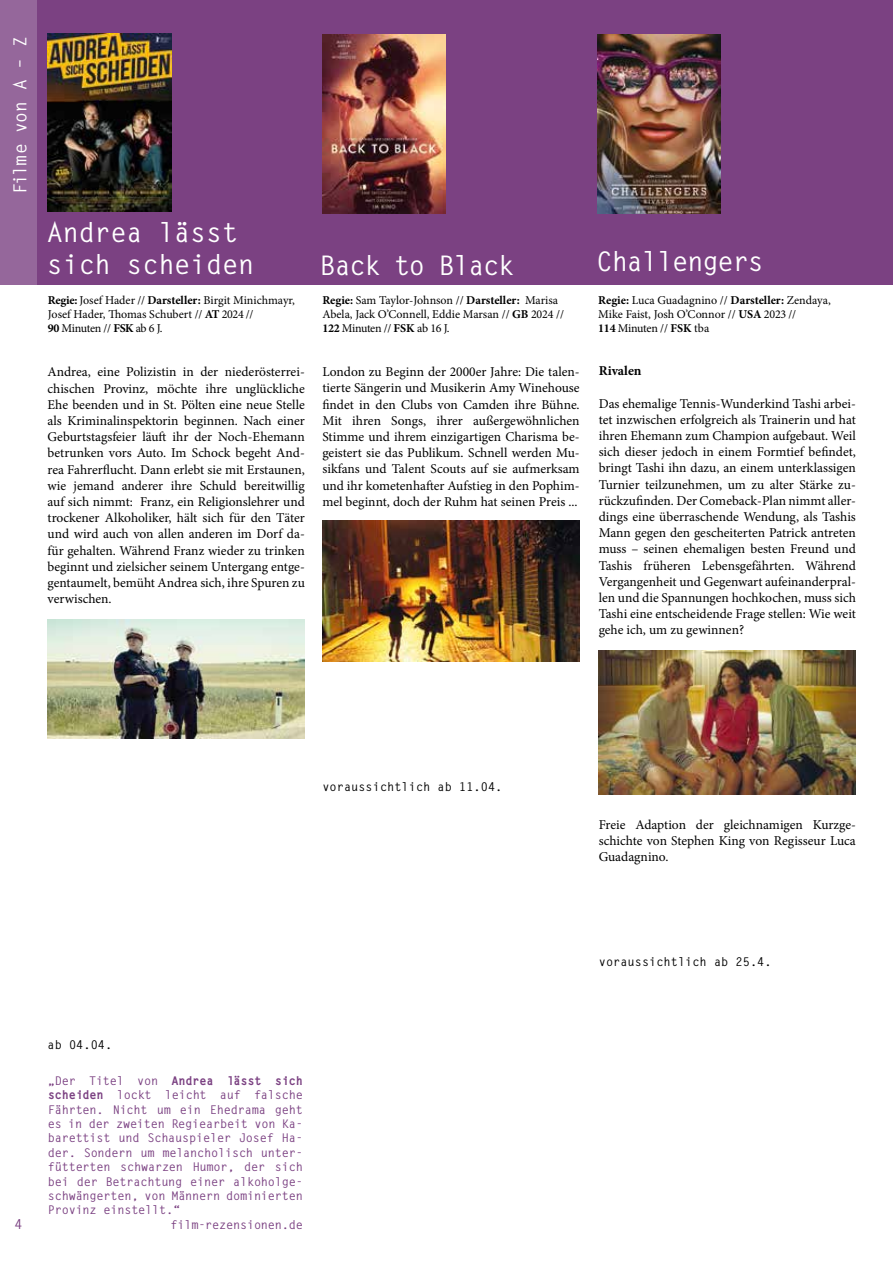
<style>
.page{position:relative;width:893px;height:1263px;background:#fff}
.page>*{position:absolute;margin:0;border:0;box-sizing:border-box;transform-origin:0 0}
.t1{font:700 27px/32.4px "Letter Gothic Std";letter-spacing:-.01em;color:#fff}
.t2{font:700 27px "Letter Gothic Std";letter-spacing:-.04em;color:#fff}
.t3{font:700 27px "Letter Gothic Std";letter-spacing:-.05em;color:#fff}
.t4{font:700 18px "Letter Gothic Std";letter-spacing:-.04em;color:#fff}
.t5{font:13.5px/16.2px "Minion Pro";color:#000;text-align:justify}
.t6{font:700 13.5px "Minion Pro";letter-spacing:.005em;color:#000}
.t7{font:700 13.5px "Letter Gothic Std";color:#7b4182}
.t8{font:12px/14.4px "Minion Pro";letter-spacing:-.005em;color:#000}
.t9{font:700 12px "Letter Gothic Std";letter-spacing:-.02em;color:#7b4182}
.t10{font:700 12px "Letter Gothic Std";color:#000}
.t11{font:700 12px "Letter Got L";letter-spacing:-.02em;color:#7b4182}
.s1{font-weight:700}
.s2{font-family:"Letter Gothic Std"}
.s3{font-family:"Letter Got L"}
</style>
<div class="page">
<div style="left:0;top:0;width:37px;height:285px;background:#95679b"></div>
<div style="left:37px;top:0;width:856px;height:285px;background:#7b4182"></div>
<img style="left:48px;top:33px;width:123px;height:179px">
<img style="left:597px;top:34px;width:123px;height:179px">
<img style="left:598px;top:651px;width:258px;height:143px">
<img style="left:322px;top:34px;width:123px;height:179px">
<img style="left:322px;top:521px;width:258px;height:140px">
<img style="left:47px;top:619px;width:258px;height:119px">
<h2 class="t4" style="left:9px;top:194px;width:160px;rotate:-90deg">Filme von A – Z</h2>
<h1 class="t1" style="left:47px;top:216px;width:209px">Andrea lässt sich scheiden</h1>
<p class="t8" style="left:48px;top:293px;width:249px"><span class="s1">Regie:</span> Josef Hader // <span class="s1">Darsteller:</span> Birgit Minichmayr,<br>Josef Hader, Thomas Schubert // <span class="s1">AT</span> 2024 //<br><span class="s1">90</span> Minuten // <span class="s1">FSK</span> ab 6 J.</p>
<p class="t5" style="left:48px;top:364px;width:259px">Andrea, eine Polizistin in der niederösterrei&shy;chischen Provinz, möchte ihre unglückliche Ehe beenden und in St. Pölten eine neue Stelle als Kriminalinspektorin beginnen. Nach einer Geburtstagsfeier läuft ihr der Noch-Ehemann betrunken vors Auto. Im Schock begeht And&shy;rea Fahrerflucht. Dann erlebt sie mit Erstaunen, wie jemand anderer ihre Schuld bereitwillig auf sich nimmt: Franz, ein Religionslehrer und trockener Alkoholiker, hält sich für den Täter und wird auch von allen anderen im Dorf da&shy;für gehalten. Während Franz wieder zu trinken beginnt und zielsicher seinem Untergang entge&shy;gentaumelt, bemüht Andrea sich, ihre Spuren zu verwischen.</p>
<h1 class="t3" style="left:320px;top:248px;width:196px">Back to Black</h1>
<p class="t8" style="left:322px;top:293px;width:243px"><span class="s1">Regie:</span> Sam Taylor-Johnson // <span class="s1">Darsteller:</span> Marisa<br>Abela, Jack O’Connell, Eddie Marsan // <span class="s1">GB</span> 2024 //<br><span class="s1">122</span> Minuten // <span class="s1">FSK</span> ab 16 J.</p>
<p class="t5" style="left:322px;top:364px;width:259px">London zu Beginn der 2000er Jahre: Die talen&shy;tierte Sängerin und Musikerin Amy Winehouse findet in den Clubs von Camden ihre Bühne.<br>Mit ihren Songs, ihrer außergewöhnlichen Stimme und ihrem einzigartigen Charisma be&shy;geistert sie das Publikum. Schnell werden Mu&shy;sikfans und Talent Scouts auf sie aufmerksam und ihr kometenhafter Aufstieg in den Pophim&shy;mel beginnt, doch der Ruhm hat seinen Preis ...</p>
<h1 class="t2" style="left:597px;top:245px;width:169px">Challengers</h1>
<p class="t8" style="left:598px;top:293px;width:234px"><span class="s1">Regie:</span> Luca Guadagnino // <span class="s1">Darsteller:</span> Zendaya,<br>Mike Faist, Josh O’Connor // <span class="s1">USA</span> 2023 //<br><span class="s1">114</span> Minuten // <span class="s1">FSK</span> tba</p>
<p class="t6" style="left:599px;top:361px;width:44px">Rivalen</p>
<p class="t5" style="left:599px;top:395px;width:259px">Das ehemalige Tennis-Wunderkind Tashi arbei&shy;tet inzwischen erfolgreich als Trainerin und hat ihren Ehemann zum Champion aufgebaut. Weil sich dieser jedoch in einem Formtief befindet, bringt Tashi ihn dazu, an einem unterklassigen Turnier teilzunehmen, um zu alter Stärke zu&shy;rückzufinden. Der Comeback-Plan nimmt aller&shy;dings eine überraschende Wendung, als Tashis Mann gegen den gescheiterten Patrick antreten muss – seinen ehemaligen besten Freund und Tashis früheren Lebensgefährten. Während Vergangenheit und Gegenwart aufeinanderpral&shy;len und die Spannungen hochkochen, muss sich Tashi eine entscheidende Frage stellen: Wie weit gehe ich, um zu gewinnen?</p>
<p class="t10" style="left:322px;top:780px;width:182px">voraussichtlich ab 11.04.</p>
<p class="t7" style="left:15px;top:1216px;width:10px">4</p>
<p class="t10" style="left:47px;top:1037px;width:66px">ab 04.04.</p>
<p class="t11" style="left:48px;top:1072px;width:257px"><span class="s2">„Der Titel von</span> Andrea lässt sich</p>
<p class="t9" style="left:48px;top:1087px;width:257px"><span class="s3">scheiden</span> lockt leicht auf falsche</p>
<p class="t9" style="left:48px;top:1102px;width:257px">Fährten. Nicht um ein Ehedrama geht</p>
<p class="t9" style="left:48px;top:1116px;width:257px">es in der zweiten Regiearbeit von Ka-</p>
<p class="t9" style="left:48px;top:1131px;width:257px">barettist und Schauspieler Josef Ha-</p>
<p class="t9" style="left:48px;top:1145px;width:257px">der. Sondern um melancholisch unter-</p>
<p class="t9" style="left:48px;top:1159px;width:257px">fütterten schwarzen Humor, der sich</p>
<p class="t9" style="left:48px;top:1174px;width:257px">bei der Betrachtung einer alkoholge-</p>
<p class="t9" style="left:48px;top:1188px;width:257px">schwängerten, von Männern dominierten</p>
<p class="t9" style="left:48px;top:1203px;width:134px">Provinz einstellt.“</p>
<p class="t9" style="left:170px;top:1217px;width:134px">film-rezensionen.de</p>
<p class="t5" style="left:599px;top:816px;width:259px">Freie Adaption der gleichnamigen Kurzge&shy;schichte von Stephen King von Regisseur Luca Guadagnino.</p>
<p class="t10" style="left:599px;top:955px;width:174px">voraussichtlich ab 25.4.</p>
</div>
